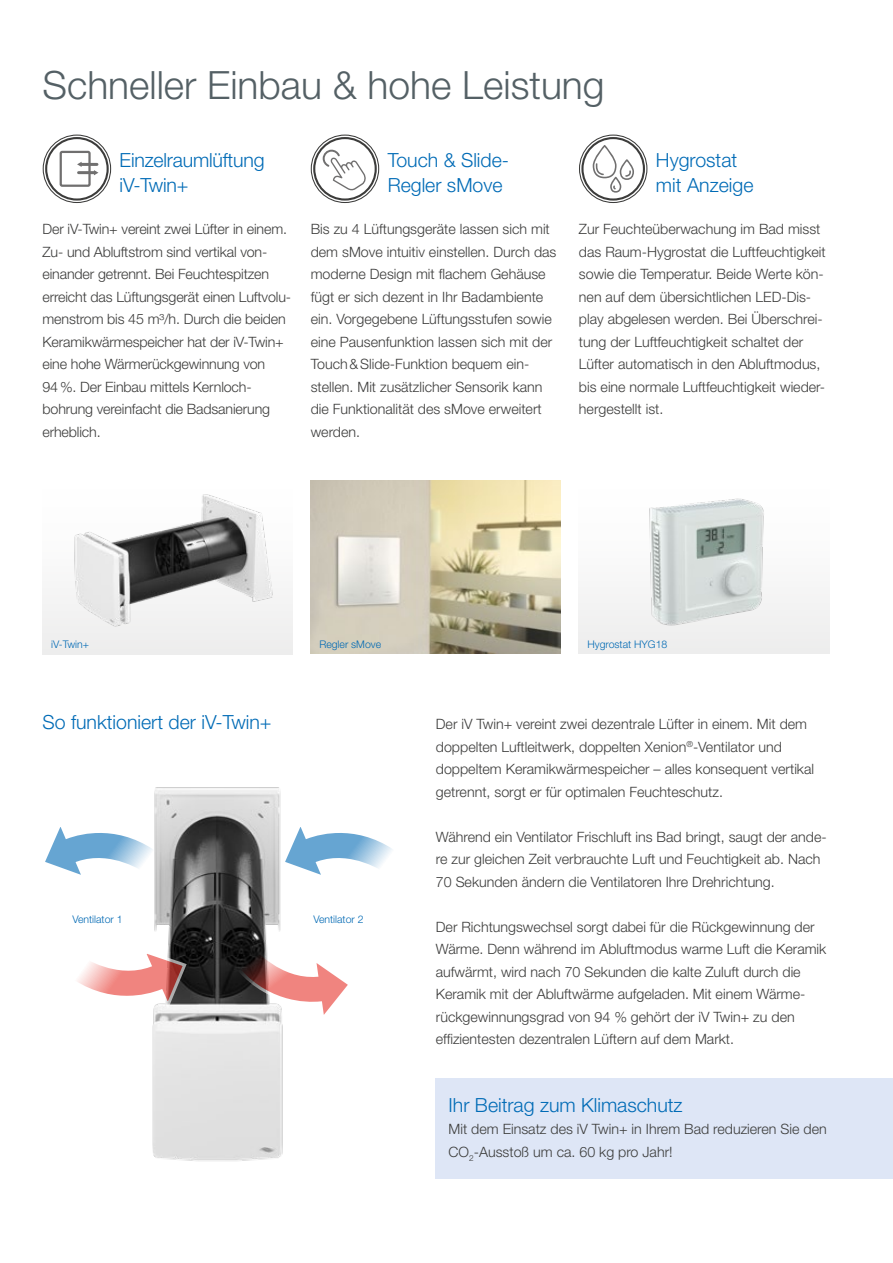
<style>
.page{position:relative;width:893px;height:1263px;background:#fff}
.page>*{position:absolute;margin:0;border:0;box-sizing:border-box;transform-origin:0 0}
.t1{font:300 39px "Helvetica Neue LT Std";color:#546065}
.t2{font:300 19.5px/25.5px "Helvetica Neue LT Std";color:#006bb6}
.t3{font:300 14.25px/22.5px "Helvetica Neue LT Std";color:#3c3c3b}
.t4{font:300 10.5px "Helvetica Neue LT Std";color:#0069b4}
</style>
<div class="page">
<div style="left:436px;top:1079px;width:457px;height:100px;background:#dee6f6"></div>
<img style="left:311px;top:480px;width:250px;height:173px">
<div style="left:579px;top:480px;width:250px;height:173px;background:#f8f8f8"></div>
<img style="left:649px;top:498px;width:115px;height:128px">
<img style="left:43px;top:494px;width:250px;height:161px">
<img style="left:152px;top:787px;width:131px;height:374px">
<svg style="left:45px;top:815px;width:122px;height:68px"></svg>
<svg style="left:279px;top:815px;width:113px;height:68px"></svg>
<svg style="left:77px;top:946px;width:112px;height:67px"></svg>
<svg style="left:228px;top:948px;width:120px;height:78px"></svg>
<svg style="left:579px;top:135px;width:68px;height:68px"></svg>
<svg style="left:311px;top:135px;width:68px;height:68px"></svg>
<svg style="left:43px;top:135px;width:68px;height:68px"></svg>
<p class="t1" style="left:43px;top:61px;width:564px">Schneller Einbau &amp; hohe Leistung</p>
<p class="t2" style="left:120px;top:146px;width:146px">Einzelraumlüftung iV-Twin+</p>
<p class="t2" style="left:388px;top:146px;width:123px">Touch &amp; Slide-<br>Regler sMove</p>
<p class="t2" style="left:656px;top:146px;width:99px">Hygrostat mit Anzeige</p>
<p class="t3" style="left:43px;top:217px;width:250px">Der iV-Twin+ vereint zwei Lüfter in einem.<br>Zu- und Abluftstrom sind vertikal von&shy;einander getrennt. Bei Feuchtespitzen erreicht das Lüftungsgerät einen Luftvolu&shy;menstrom bis 45 m³/h. Durch die beiden Keramikwärmespeicher hat der iV-Twin+ eine hohe Wärmerückgewinnung von 94%. Der Einbau mittels Kernloch&shy;bohrung vereinfacht die Badsanierung erheblich.</p>
<p class="t3" style="left:311px;top:217px;width:247px">Bis zu 4 Lüftungsgeräte lassen sich mit dem sMove intuitiv einstellen. Durch das moderne Design mit flachem Gehäuse fügt er sich dezent in Ihr Badambiente ein. Vorgegebene Lüftungsstufen sowie eine Pausenfunktion lassen sich mit der Touch&amp; Slide-Funktion bequem ein&shy;stellen. Mit zusätzlicher Sensorik kann die Funktionalität des sMove erweitert werden.</p>
<p class="t3" style="left:579px;top:217px;width:248px">Zur Feuchteüberwachung im Bad misst das Raum-Hygrostat die Luftfeuchtigkeit sowie die Temperatur. Beide Werte kön&shy;nen auf dem übersichtlichen LED-Dis&shy;play abgelesen werden. Bei Überschrei&shy;tung der Luftfeuchtigkeit schaltet der Lüfter automatisch in den Abluftmodus, bis eine normale Luftfeuchtigkeit wieder&shy;hergestellt ist.</p>
<p class="t4" style="left:51px;top:638px;width:39px">iV-Twin+</p>
<p class="t4" style="left:319px;top:638px;width:63px">Regler sMove</p>
<p class="t4" style="left:587px;top:638px;width:81px">Hygrostat HYG18</p>
<p class="t2" style="left:43px;top:709px;width:231px">So funktioniert der iV-Twin+</p>
<p class="t4" style="left:72px;top:913px;width:52px">Ventilator 1</p>
<p class="t4" style="left:313px;top:913px;width:52px">Ventilator 2</p>
<p class="t3" style="left:436px;top:712px;width:380px">Der iV Twin+ vereint zwei dezentrale Lüfter in einem. Mit dem doppelten Luftleitwerk, doppelten Xenion<sup>®</sup>-Ventilator und doppeltem Keramikwärmespeicher – alles konsequent vertikal getrennt, sorgt er für optimalen Feuchteschutz.</p>
<p class="t3" style="left:436px;top:825px;width:392px">Während ein Ventilator Frischluft ins Bad bringt, saugt der ande&shy;re zur gleichen Zeit verbrauchte Luft und Feuchtigkeit ab. Nach<br>70 Sekunden ändern die Ventilatoren Ihre Drehrichtung.</p>
<p class="t3" style="left:436px;top:915px;width:392px">Der Richtungswechsel sorgt dabei für die Rückgewinnung der Wärme. Denn während im Abluftmodus warme Luft die Keramik aufwärmt, wird nach 70 Sekunden die kalte Zuluft durch die Keramik mit der Abluftwärme aufgeladen. Mit einem Wärme&shy;rückgewinnungsgrad von 94 % gehört der iV Twin+ zu den effizientesten dezentralen Lüftern auf dem Markt.</p>
<p class="t2" style="left:449px;top:1091px;width:236px">Ihr Beitrag zum Klimaschutz</p>
<p class="t3" style="left:449px;top:1117px;width:380px">Mit dem Einsatz des iV Twin+ in Ihrem Bad reduzieren Sie den<br>CO<sub>2</sub>-Ausstoß um ca. 60 kg pro Jahr!</p>
</div>
